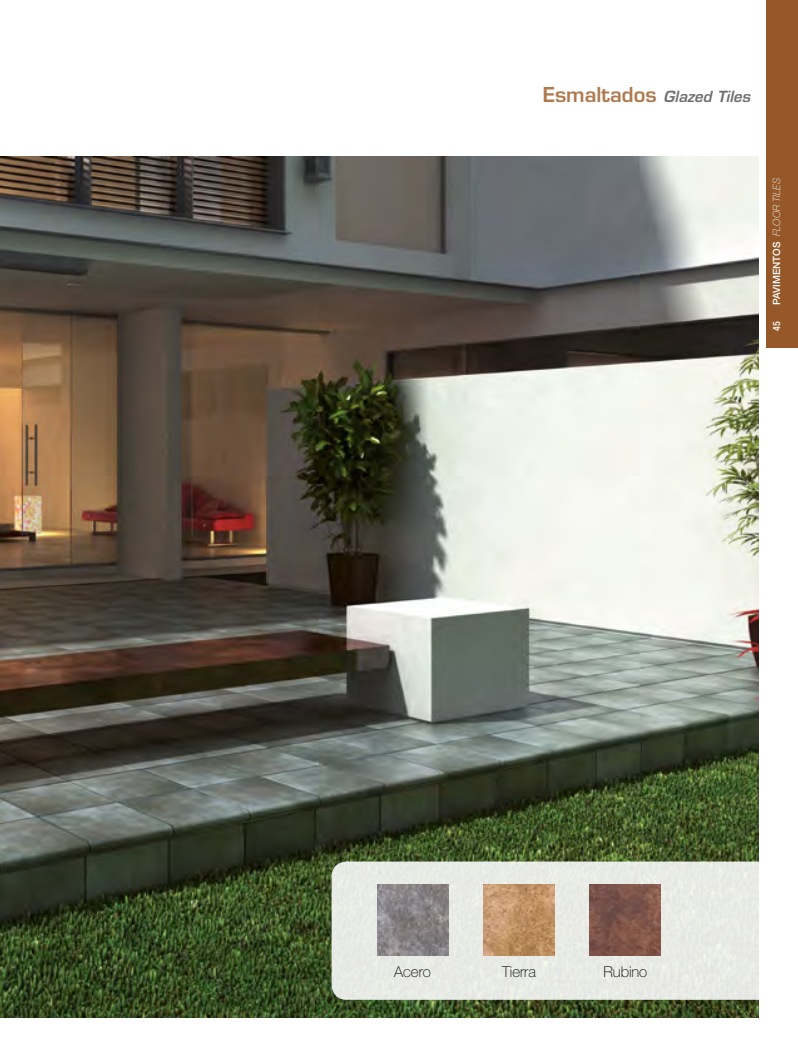
<style>
.page{position:relative;width:798px;height:1053px;background:#fff}
.page>*{position:absolute;margin:0;border:0;box-sizing:border-box;transform-origin:0 0}
.t1{font:italic 600 15px "Eurostile LT Std";color:#706f6f}
.t2{font:100 15px "Helvetica Neue LT Std";color:#000}
.t3{font:500 10px "Helvetica Neue LT Std";color:#fff}
.t4{font:500 condensed 10px "Helvetica Neue LT Std";color:#fff}
.s1{font-style:normal;font-size:20px;color:#af794f}
.s2{font-weight:100;font-style:italic}
</style>
<div class="page">
<div style="left:765px;top:0;width:32px;height:347px;background:#965828"></div>
<img style="left:0;top:156px;width:758px;height:861px">
<div style="left:331px;top:861px;width:428px;height:138px;background:#e8eae5"></div>
<img style="left:377px;top:884px;width:71px;height:71px">
<img style="left:483px;top:884px;width:71px;height:71px">
<img style="left:589px;top:884px;width:71px;height:71px">
<p class="t1" style="left:542px;top:87px;width:209px"><span class="s1">Esmaltados</span> Glazed Tiles</p>
<p class="t3" style="left:770px;top:305px;width:128px;rotate:-90deg">PAVIMENTOS <span class="s2">FLOOR TILES</span></p>
<p class="t4" style="left:770px;top:330px;width:11px;rotate:-90deg">45</p>
<p class="t2" style="left:394px;top:962px;width:38px">Acero</p>
<p class="t2" style="left:502px;top:962px;width:35px">Tierra</p>
<p class="t2" style="left:603px;top:962px;width:45px">Rubino</p>
</div>
